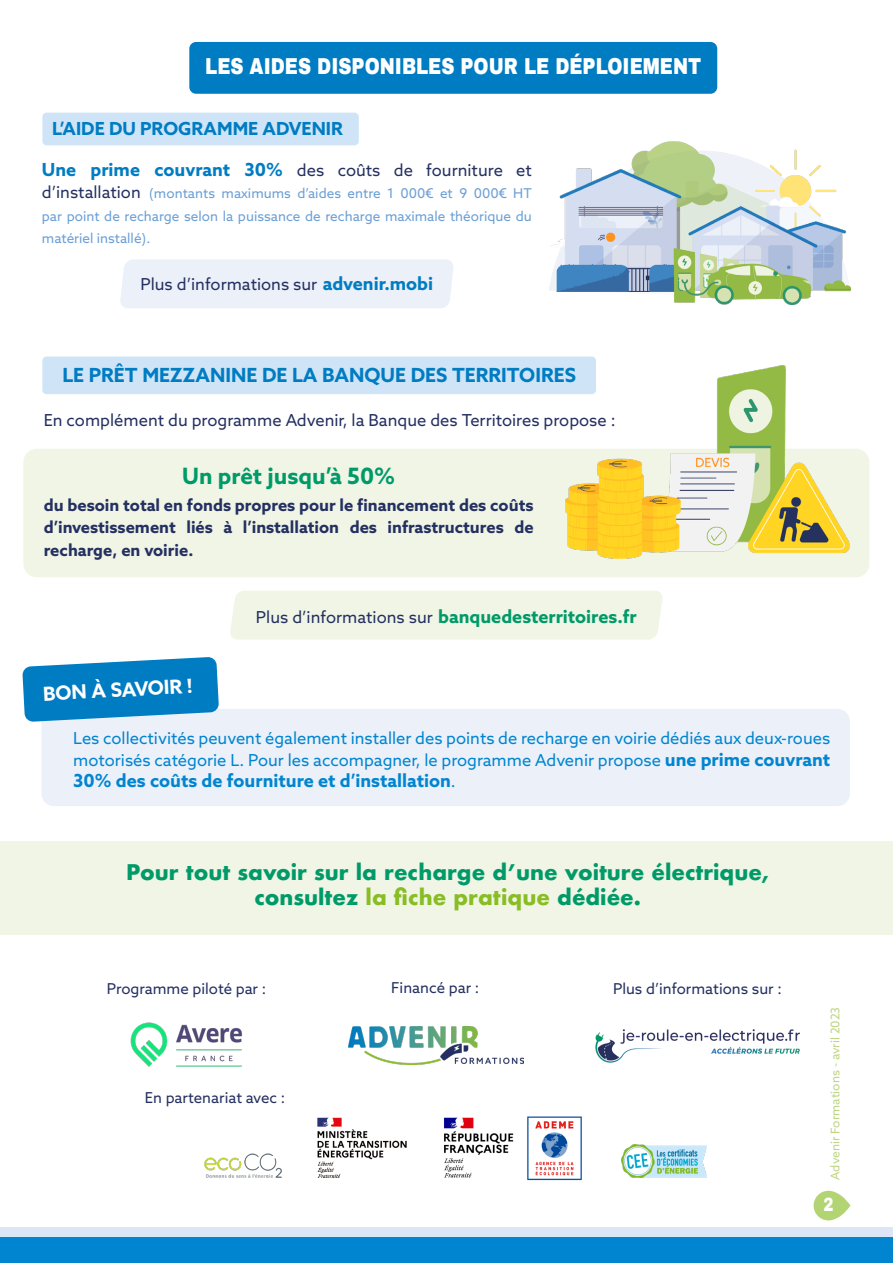
<style>
.page{position:relative;width:893px;height:1263px;background:#fff}
.page>*{position:absolute;margin:0;border:0;box-sizing:border-box;transform-origin:0 0}
.t1{font:900 22.5px "Archivo";color:#fff;scale:.81 1}
.t2{font:700 22.5px "Azo Sans";color:#009a69}
.t3{font:700 21px/25.2px "Futura";color:#009a69;text-align:center}
.t4{font:700 19.5px "Azo Sans";color:#007cc2}
.t5{font:700 19.5px "Azo Sans";color:#fff}
.t6{font:900 18.75px "Archivo";color:#fff;scale:.81 1}
.t7{font:700 18px "Azo Sans";color:#009a69}
.t8{font:700 18px "Azo Sans";color:#0185d0}
.t9{font:700 18px "Azo Sans";color:#007cc2}
.t10{font:16.5px/21.6px "Azo Sans";color:#0185d0}
.t11{font:16.5px "Azo Sans";color:#243061}
.t12{font:700 16.5px/22.5px "Azo Sans";color:#243061;text-align:justify}
.t13{font:15px "Azo Sans";color:#243061}
.t14{font:13.5px/22.5px "Azo Sans";color:#6b9fd5;text-align:justify}
.t15{font:12px "Azo Sans";color:#bdd684}
.s1{font-weight:700;font-size:18px;color:#007cc2}
.s2{font-size:16.5px;color:#243061}
.s3{font-weight:400;font-size:16.5px;color:#243061}
.s4{font-weight:700;font-size:18px}
.s5{font-weight:400;font-size:16.5px}
.s6{color:#88bd24}
</style>
<div class="page">
<img style="left:130px;top:1022px;width:113px;height:45px">
<img style="left:349px;top:1026px;width:175px;height:39px">
<img style="left:595px;top:1029px;width:205px;height:33px">
<img style="left:527px;top:1116px;width:55px;height:65px">
<img style="left:317px;top:1117px;width:90px;height:61px">
<img style="left:622px;top:1144px;width:84px;height:33px">
<img style="left:444px;top:1117px;width:70px;height:61px">
<img style="left:204px;top:1153px;width:78px;height:24px">
<svg style="left:814px;top:1191px;width:36px;height:29px"></svg>
<div style="left:42px;top:113px;width:317px;height:32px;background:#cfe5f7;border-radius:4px"></div>
<div style="left:0;top:1227px;width:893px;height:36px;background:#dde6f6"></div>
<div style="left:0;top:1237px;width:893px;height:26px;background:#0185d0"></div>
<div style="left:0;top:841px;width:893px;height:94px;background:#f0f5e5"></div>
<div style="left:189px;top:42px;width:528px;height:52px;background:#007cc2;border-radius:7px"></div>
<img style="left:550px;top:141px;width:300px;height:163px">
<div style="left:230px;top:591px;width:433px;height:49px;background:#f0f5e5"></div>
<div style="left:23px;top:449px;width:846px;height:128px;background:#f0f5e5;border-radius:14px"></div>
<div style="left:42px;top:357px;width:554px;height:37px;background:#cfe5f7;border-radius:4px"></div>
<img style="left:565px;top:365px;width:284px;height:193px">
<div style="left:41px;top:709px;width:809px;height:97px;background:#ebf0f9;border-radius:13px"></div>
<svg style="left:22px;top:657px;width:197px;height:65px;background:#2890cb"></svg>
<div style="left:120px;top:259px;width:333px;height:49px;background:#ebf0f9"></div>
<h1 class="t1" style="left:205px;top:53px;width:614px">LES AIDES DISPONIBLES POUR LE DÉPLOIEMENT</h1>
<p class="t9" style="left:52px;top:117px;width:292px">L’AIDE DU PROGRAMME ADVENIR</p>
<p class="t11" style="left:42px;top:159px;width:491px"><span class="s1">Une prime couvrant 30%</span> des coûts de fourniture et</p>
<p class="t14" style="left:42px;top:182px;width:491px"><span class="s2">d’installation</span> (montants maximums d’aides entre 1 000€ et 9 000€ HT par point de recharge selon la puissance de recharge maximale théorique du matériel installé).</p>
<p class="t11" style="left:141px;top:273px;width:294px">Plus d’informations sur <span class="s1">advenir.mobi</span></p>
<p class="t4" style="left:62px;top:362px;width:515px">LE PRÊT MEZZANINE DE LA BANQUE DES TERRITOIRES</p>
<p class="t11" style="left:44px;top:409px;width:573px">En complément du programme Advenir, la Banque des Territoires propose :</p>
<h1 class="t2" style="left:182px;top:461px;width:214px">Un prêt jusqu’à 50%</h1>
<p class="t12" style="left:44px;top:493px;width:491px">du besoin total en fonds propres pour le financement des coûts d’investissement liés à l’installation des infrastructures de recharge, en voirie.</p>
<p class="t5" style="left:42px;top:681px;width:151px;rotate:-3deg">BON À SAVOIR !</p>
<p class="t7" style="left:256px;top:605px;width:382px"><span class="s3">Plus d’informations sur</span> banquedesterritoires.fr</p>
<p class="t10" style="left:73px;top:727px;width:759px">Les collectivités peuvent également installer des points de recharge en voirie dédiés aux deux-roues motorisés catégorie L. Pour les accompagner, le programme Advenir propose <span class="s4">une prime couvrant</span></p>
<p class="t8" style="left:73px;top:769px;width:384px">30% des coûts de fourniture et d’installation<span class="s5">.</span></p>
<p class="t3" style="left:126px;top:859px;width:645px">Pour tout savoir sur la recharge d’une voiture électrique, consultez <span class="s6">la fiche pratique</span> dédiée.</p>
<p class="t13" style="left:107px;top:979px;width:161px">Programme piloté par :</p>
<p class="t13" style="left:391px;top:978px;width:89px">Financé par :</p>
<p class="t13" style="left:613px;top:979px;width:170px">Plus d’informations sur :</p>
<p class="t13" style="left:145px;top:1088px;width:142px">En partenariat avec :</p>
<p class="t15" style="left:827px;top:1180px;width:174px;rotate:-90deg">Advenir Formations - avril 2023</p>
<p class="t6" style="left:824px;top:1193px;width:14px">2</p>
</div>
